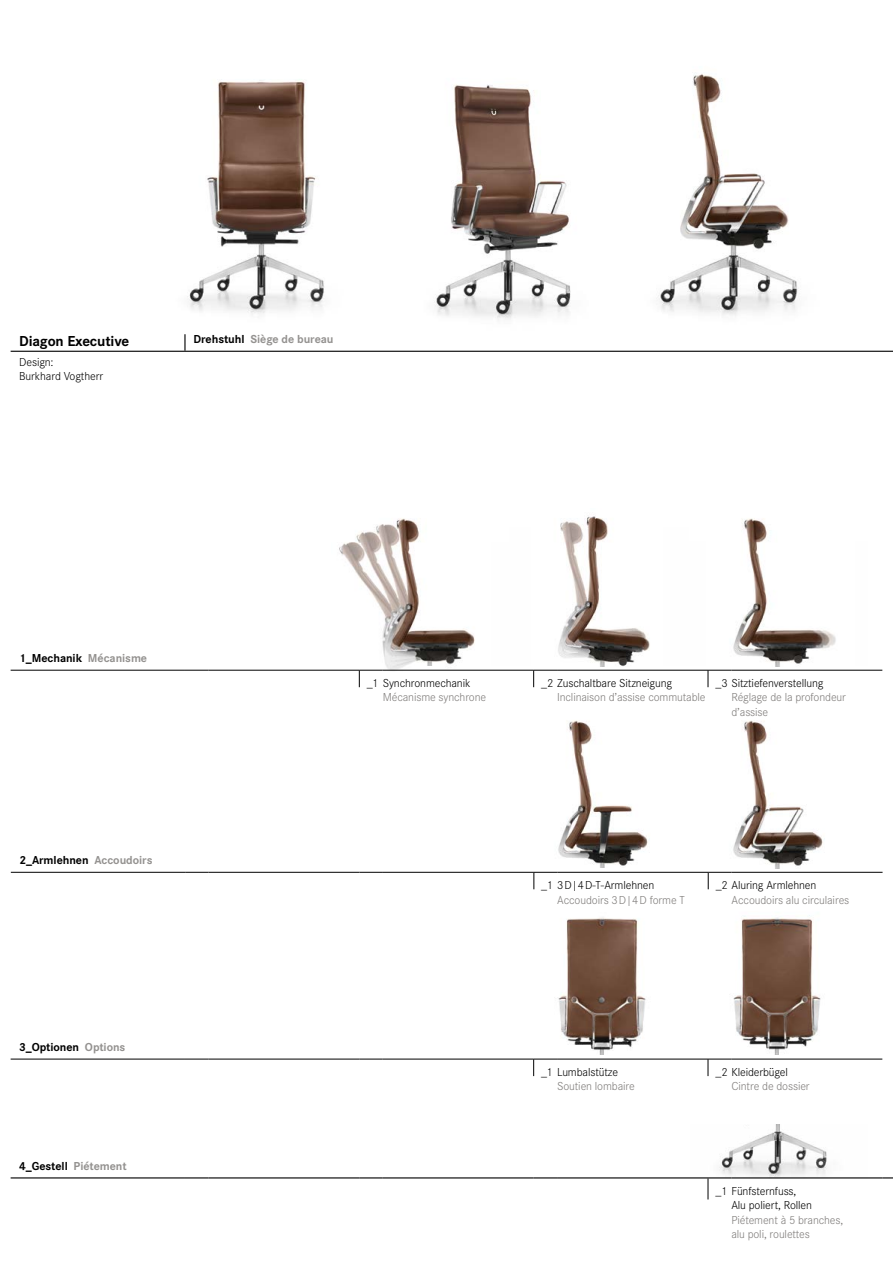
<style>
.page{position:relative;width:893px;height:1263px;background:#fff}
.page>*{position:absolute;margin:0;border:0;box-sizing:border-box;transform-origin:0 0}
.t1{font:700 15px "Corporate S";letter-spacing:-.01em;color:#000}
.t2{font:300 12px/14.4px "Corporate S";letter-spacing:-.01em;color:#7f7c7a}
.t3{font:300 12px/14.4px "Corporate S";letter-spacing:-.01em;color:#000}
.t4{font:700 12px "Corporate S";letter-spacing:-.005em;color:#000}
.t5{font:700 12px "Corporate S";letter-spacing:-.005em;color:#949290}
.s1{color:#000}
.s2{color:#949290}
</style>
<div class="page">
<img style="left:719px;top:1125px;width:108px;height:52px">
<img style="left:733px;top:720px;width:92px;height:148px">
<img style="left:656px;top:74px;width:142px;height:242px">
<img style="left:187px;top:79px;width:137px;height:236px">
<img style="left:558px;top:917px;width:88px;height:137px">
<img style="left:733px;top:915px;width:88px;height:139px">
<img style="left:434px;top:84px;width:137px;height:236px">
<img style="left:558px;top:720px;width:92px;height:147px">
<img style="left:733px;top:518px;width:103px;height:148px">
<img style="left:558px;top:516px;width:92px;height:150px">
<img style="left:331px;top:518px;width:159px;height:154px">
<svg style="left:414px;top:666px;width:30px;height:6px"></svg>
<hr style="left:11px;top:670px;width:174px;height:1px;background:#000">
<svg style="left:185px;top:670px;width:23px;height:1px"></svg>
<hr style="left:208px;top:670px;width:151px;height:1px;background:#000">
<hr style="left:383px;top:670px;width:151px;height:1px;background:#000">
<svg style="left:533px;top:670px;width:24px;height:17px"></svg>
<hr style="left:557px;top:670px;width:151px;height:1px;background:#000">
<svg style="left:708px;top:670px;width:23px;height:17px"></svg>
<hr style="left:731px;top:670px;width:151px;height:1px;background:#000">
<svg style="left:359px;top:670px;width:24px;height:17px"></svg>
<hr style="left:11px;top:872px;width:174px;height:1px;background:#000">
<svg style="left:185px;top:872px;width:24px;height:1px"></svg>
<hr style="left:209px;top:872px;width:151px;height:1px;background:#000">
<svg style="left:360px;top:872px;width:23px;height:1px"></svg>
<hr style="left:383px;top:872px;width:151px;height:1px;background:#000">
<svg style="left:534px;top:872px;width:23px;height:17px"></svg>
<hr style="left:557px;top:872px;width:151px;height:1px;background:#000">
<svg style="left:708px;top:872px;width:24px;height:17px"></svg>
<hr style="left:732px;top:872px;width:150px;height:1px;background:#000">
<hr style="left:11px;top:1059px;width:174px;height:1px;background:#000">
<svg style="left:185px;top:1059px;width:23px;height:1px"></svg>
<hr style="left:208px;top:1059px;width:151px;height:1px;background:#000">
<svg style="left:359px;top:1059px;width:24px;height:1px"></svg>
<hr style="left:383px;top:1059px;width:151px;height:1px;background:#000">
<svg style="left:533px;top:1059px;width:24px;height:17px"></svg>
<hr style="left:557px;top:1059px;width:151px;height:1px;background:#000">
<svg style="left:708px;top:1059px;width:23px;height:17px"></svg>
<hr style="left:731px;top:1059px;width:151px;height:1px;background:#000">
<hr style="left:11px;top:1177px;width:174px;height:1px;background:#000">
<svg style="left:185px;top:1177px;width:23px;height:1px"></svg>
<hr style="left:208px;top:1177px;width:151px;height:1px;background:#000">
<svg style="left:359px;top:1177px;width:24px;height:1px"></svg>
<hr style="left:383px;top:1177px;width:151px;height:1px;background:#000">
<svg style="left:534px;top:1177px;width:23px;height:1px"></svg>
<hr style="left:557px;top:1177px;width:151px;height:1px;background:#000">
<svg style="left:708px;top:1177px;width:23px;height:22px"></svg>
<hr style="left:731px;top:1177px;width:151px;height:1px;background:#000">
<hr style="left:11px;top:351px;width:174px;height:1px;background:#000">
<hr style="left:185px;top:351px;width:708px;height:1px;background:#000">
<svg style="left:184px;top:334px;width:2px;height:17px"></svg>
<p class="t1" style="left:19px;top:332px;width:112px">Diagon Executive</p>
<p class="t5" style="left:193px;top:332px;width:142px"><span class="s1">Drehstuhl</span> Siège de bureau</p>
<p class="t3" style="left:19px;top:354px;width:86px">Design:<br>Burkhard Vogtherr</p>
<p class="t4" style="left:19px;top:651px;width:130px">1_Mechanik <span class="s2">Mécanisme</span></p>
<p class="t4" style="left:19px;top:853px;width:135px">2_Armlehnen <span class="s2">Accoudoirs</span></p>
<p class="t4" style="left:19px;top:1040px;width:108px">3_Optionen <span class="s2">Options</span></p>
<p class="t4" style="left:19px;top:1159px;width:109px">4_Gestell <span class="s2">Piétement</span></p>
<p class="t3" style="left:367px;top:676px;width:105px">_1 Synchronmechanik</p>
<p class="t2" style="left:383px;top:690px;width:105px">Mécanisme synchrone</p>
<p class="t3" style="left:541px;top:676px;width:133px">_2 Zuschaltbare Sitzneigung</p>
<p class="t2" style="left:557px;top:690px;width:150px">Inclinaison d’assise commutable</p>
<p class="t3" style="left:715px;top:676px;width:109px">_3 Sitztiefenverstellung</p>
<p class="t2" style="left:731px;top:690px;width:116px">Réglage de la profondeur d’assise</p>
<p class="t3" style="left:541px;top:878px;width:115px">_1 3D|4D-T-Armlehnen</p>
<p class="t2" style="left:557px;top:892px;width:129px">Accoudoirs 3D|4D forme T</p>
<p class="t3" style="left:716px;top:878px;width:102px">_2 Aluring Armlehnen</p>
<p class="t2" style="left:732px;top:892px;width:119px">Accoudoirs alu circulaires</p>
<p class="t3" style="left:541px;top:1065px;width:79px">_1 Lumbalstütze</p>
<p class="t2" style="left:557px;top:1079px;width:79px">Soutien lombaire</p>
<p class="t3" style="left:715px;top:1065px;width:74px">_2 Kleiderbügel</p>
<p class="t2" style="left:731px;top:1079px;width:80px">Cintre de dossier</p>
<p class="t3" style="left:731px;top:1184px;width:82px;text-indent:-16px">_1 Fünfsternfuss,<br>Alu poliert, Rollen</p>
<p class="t2" style="left:731px;top:1212px;width:113px">Piétement à 5 branches, alu poli, roulettes</p>
</div>
